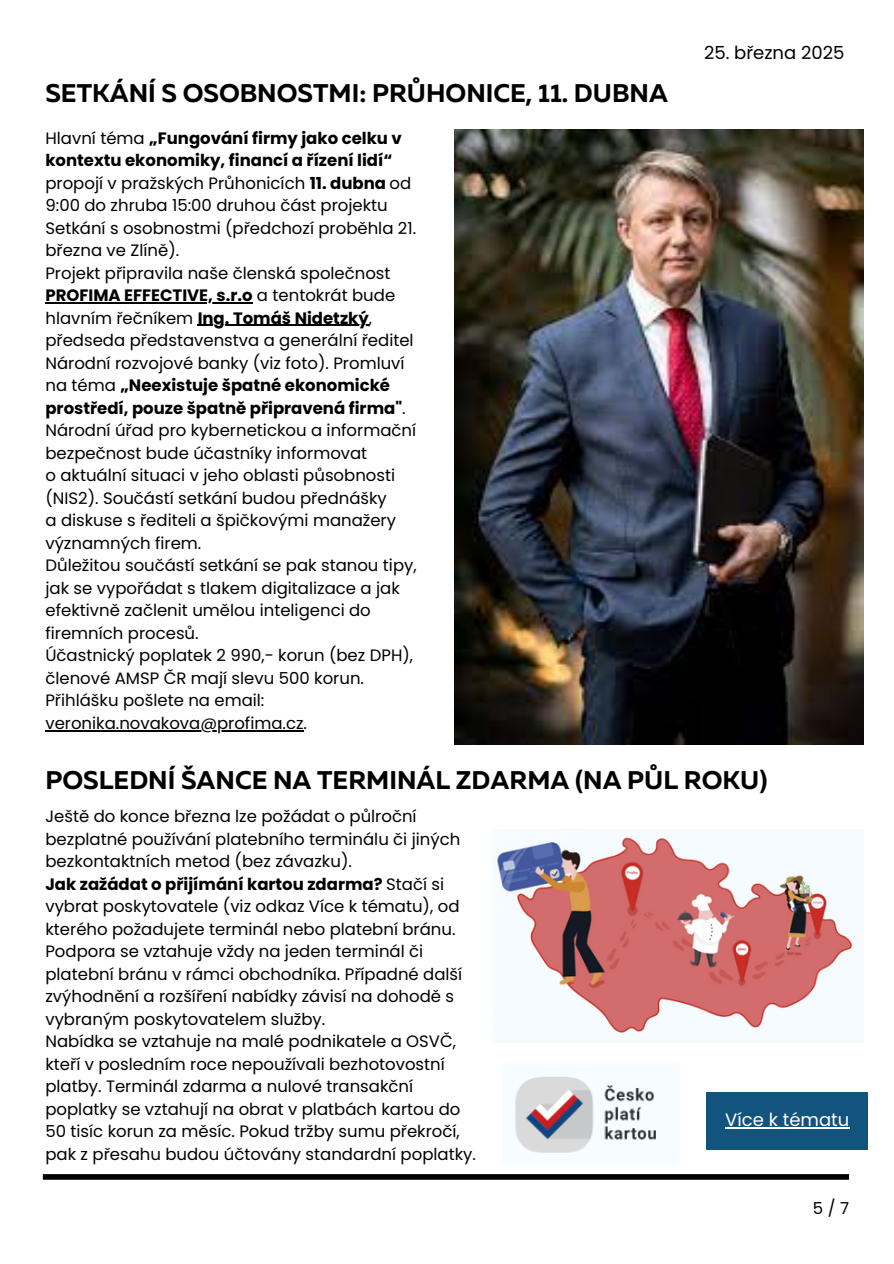
<style>
.page{position:relative;width:894px;height:1264px;background:#fff}
.page>*{position:absolute;margin:0;border:0;box-sizing:border-box;transform-origin:0 0}
.t1{font:700 25.5px "Muller";color:#000}
.t2{font:18px "Poppins";color:#000}
.t3{font:18px "Poppins";color:#fff}
.t4{font:16.5px/22.5px "Poppins";color:#000}
.t5{font:700 16.5px/22.5px "Poppins";color:#000}
.s1{font-weight:700}
.s2{font-weight:400}
</style>
<div class="page">
<div style="left:43px;top:1174px;width:805px;height:5px;background:#000"></div>
<div style="left:706px;top:1092px;width:162px;height:57px;background:#13547e"></div>
<hr style="left:725px;top:1127px;width:124px;height:1px;background:#fff">
<img style="left:454px;top:130px;width:408px;height:614px">
<img style="left:515px;top:1076px;width:141px;height:77px">
<img style="left:495px;top:837px;width:359px;height:198px">
<hr style="left:45px;top:302px;width:207px;height:1px;background:#000">
<hr style="left:198px;top:325px;width:171px;height:1px;background:#000">
<hr style="left:45px;top:730px;width:258px;height:1px;background:#000">
<p class="t1" style="left:45px;top:82px;width:623px">SETKÁNÍ S OSOBNOSTMI: PRŮHONICE, 11. DUBNA</p>
<p class="t4" style="left:45px;top:127px;width:372px">Hlavní téma <span class="s1">„Fungování firmy jako celku v kontextu ekonomiky, financí a řízení lidí“ </span>propojí v pražských Průhonicích <span class="s1">11. dubna</span> od 9:00 do zhruba 15:00 druhou část projektu Setkání s osobnostmi (předchozí proběhla 21. března ve Zlíně).</p>
<p class="t4" style="left:45px;top:262px;width:346px">Projekt připravila naše členská společnost</p>
<p class="t5" style="left:45px;top:284px;width:351px">PROFIMA EFFECTIVE, s.r.o <span class="s2">a tentokrát bude hlavním řečníkem</span> Ing. Tomáš Nidetzký<span class="s2">,</span></p>
<p class="t4" style="left:45px;top:329px;width:369px">předseda představenstva a generální ředitel Národní rozvojové banky (viz foto). Promluví na téma <span class="s1">„Neexistuje špatné ekonomické prostředí, pouze špatně připravená firma"</span>.</p>
<p class="t4" style="left:45px;top:419px;width:372px">Národní úřad pro kybernetickou a informační bezpečnost bude účastníky informovat<br>o aktuální situaci v jeho oblasti působnosti (NIS2). Součástí setkání budou přednášky<br>a diskuse s řediteli a špičkovými manažery</p>
<p class="t4" style="left:45px;top:532px;width:372px">významných firem.<br>Důležitou součástí setkání se pak stanou tipy,</p>
<p class="t4" style="left:45px;top:577px;width:369px">jak se vypořádat s tlakem digitalizace a jak efektivně začlenit umělou inteligenci do firemních procesů.<br>Účastnický poplatek 2 990,- korun (bez DPH),</p>
<h1 class="t4" style="left:45px;top:667px;width:320px">členové AMSP ČR mají slevu 500 korun.<br>Přihlášku pošlete na email:</h1>
<p class="t4" style="left:45px;top:712px;width:263px">veronika.novakova@profima.cz.</p>
<h1 class="t2" style="left:703px;top:40px;width:142px">25. března 2025</h1>
<p class="t1" style="left:45px;top:769px;width:723px">POSLEDNÍ ŠANCE NA TERMINÁL ZDARMA (NA PŮL ROKU)</p>
<p class="t4" style="left:45px;top:805px;width:416px">Ještě do konce března lze požádat o půlroční bezplatné používání platebního terminálu či jiných bezkontaktních metod (bez závazku).</p>
<p class="t4" style="left:45px;top:872px;width:418px"><span class="s1">Jak zažádat o přijímání kartou zdarma?</span> Stačí si vybrat poskytovatele (viz odkaz Více k tématu), od kterého požadujete terminál nebo platební bránu.<br>Podpora se vztahuje vždy na jeden terminál či platební bránu v rámci obchodníka. Případné další zvýhodnění a rozšíření nabídky závisí na dohodě s vybraným poskytovatelem služby.</p>
<p class="t4" style="left:45px;top:1030px;width:432px">Nabídka se vztahuje na malé podnikatele a OSVČ, kteří v posledním roce nepoužívali bezhotovostní platby. Terminál zdarma a nulové transakční poplatky se vztahují na obrat v platbách kartou do 50 tisíc korun za měsíc. Pokud tržby sumu překročí, pak z přesahu budou účtovány standardní poplatky.</p>
<p class="t3" style="left:725px;top:1107px;width:126px">Více k tématu</p>
<p class="t4" style="left:812px;top:1196px;width:38px">5/7</p>
</div>
